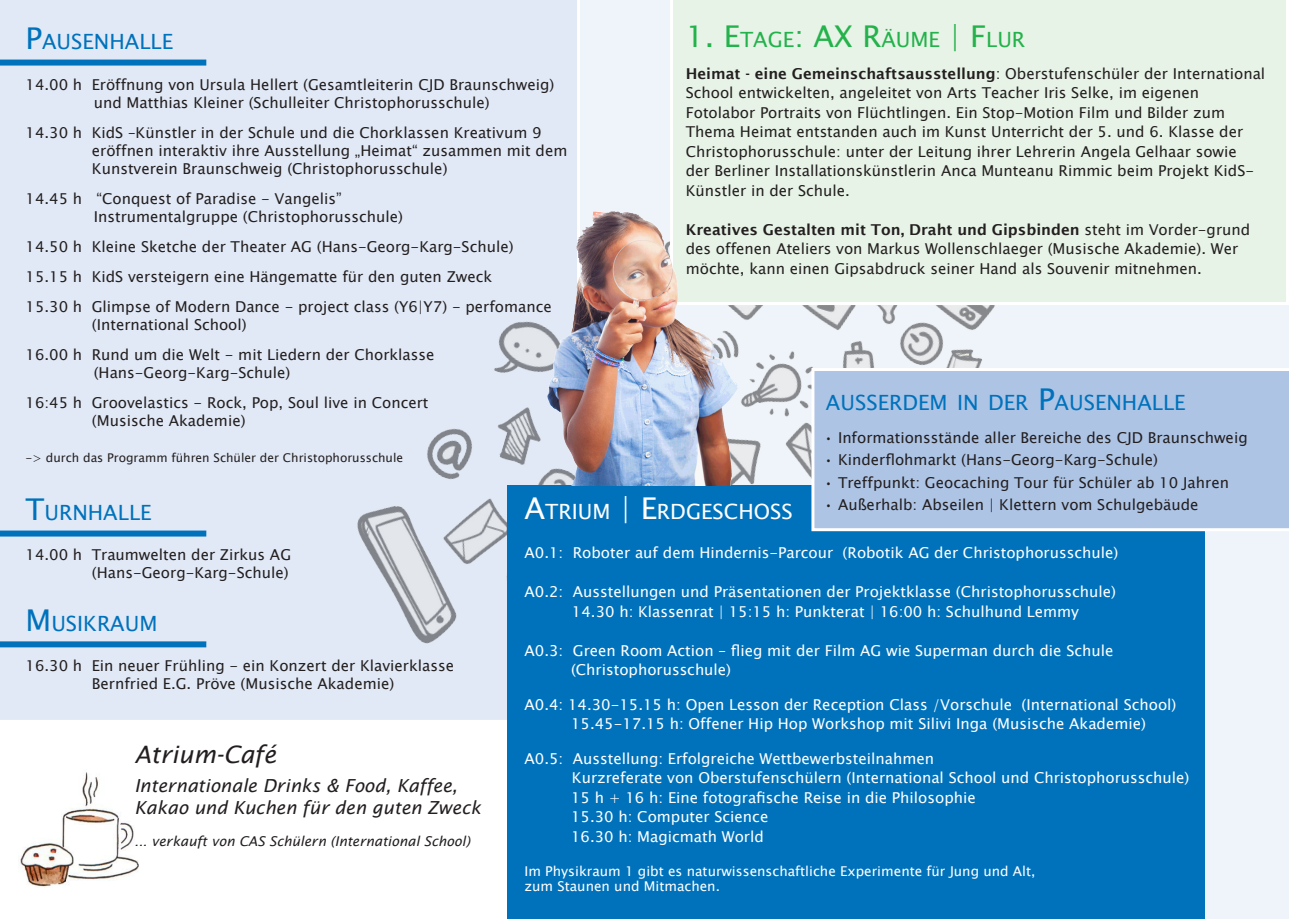
<style>
.page{position:relative;width:1289px;height:919px;background:#fff}
.page>*{position:absolute;margin:0;border:0;box-sizing:border-box;transform-origin:0 0}
.t1{font:italic 24px "Lucida Sans";color:#231f20}
.t2{font:21px "Lucida Sans Unicode";color:#0072bc}
.t3{font:21px "Lucida Sans Unicode";color:#23b24b}
.t4{font:21px "Lucida Sans Unicode";color:#fff}
.t5{font:italic 18px/21.6px "Lucida Sans";color:#231f20}
.t6{font:15px/18px "Lucida Sans Unicode";color:#231f20}
.t7{font:15px/19.5px "Lucida Sans Unicode";color:#fff}
.t8{font:13.5px/15px "Lucida Sans Unicode";color:#fff}
.t9{font:italic 13.5px "Lucida Sans";color:#231f20}
.t10{font:12px "Lucida Sans Unicode";color:#231f20}
.s1{font-size:30px}
.s2{font-family:"Lucida Sans";font-weight:600}
</style>
<div class="page">
<div style="left:579px;top:0;width:709px;height:918px;background:#eff4fa"></div>
<div style="left:0;top:0;width:580px;height:720px;background:#e1e9f6"></div>
<div style="left:0;top:60px;width:206px;height:6px;background:#0072bc"></div>
<div style="left:0;top:530px;width:206px;height:6px;background:#0072bc"></div>
<img style="left:344px;top:123px;width:651px;height:531px">
<div style="left:670px;top:0;width:618px;height:305px;background:#e7f3e6"></div>
<img style="left:20px;top:772px;width:119px;height:115px">
<div style="left:507px;top:485px;width:698px;height:433px;background:#0072bc"></div>
<div style="left:0;top:641px;width:206px;height:6px;background:#0072bc"></div>
<div style="left:811px;top:368px;width:477px;height:163px;background:#adc4e5"></div>
<img style="left:519px;top:207px;width:225px;height:278px">
<p class="t3" style="left:685px;top:23px;width:341px"><span class="s1">1. E</span>TAGE<span class="s1">: AX R</span>ÄUME <span class="s1">| F</span>LUR</p>
<p class="t6" style="left:685px;top:64px;width:581px;line-height:19.5px"><span class="s2">Heimat - eine Gemeinschaftsausstellung</span>: Oberstufenschüler der International School entwickelten, angeleitet von Arts Teacher Iris Selke, im eigenen Fotolabor Portraits von Flüchtlingen. Ein Stop-Motion Film und Bilder zum Thema Heimat entstanden auch im Kunst Unterricht der 5. und 6. Klasse der Christophorusschule: unter der Leitung ihrer Lehrerin Angela Gelhaar sowie<br>der Berliner Installationskünstlerin Anca Munteanu Rimmic beim Projekt KidS-Künstler in der Schule.</p>
<p class="t6" style="left:685px;top:220px;width:566px;line-height:19.5px"><span class="s2">Kreatives Gestalten mit Ton, Draht und Gipsbinden</span> steht im Vorder-grund des offenen Ateliers von Markus Wollenschlaeger (Musische Akademie). Wer möchte, kann einen Gipsabdruck seiner Hand als Souvenir mitnehmen.</p>
<p class="t2" style="left:26px;top:25px;width:147px"><span class="s1">P</span>AUSENHALLE</p>
<p class="t6" style="left:26px;top:76px;width:530px;text-align:center">14.00 h Eröffnung von Ursula Hellert (Gesamtleiterin CJD Braunschweig) und Matthias Kleiner (Schulleiter Christophorusschule)</p>
<p class="t6" style="left:92px;top:124px;width:477px;text-indent:-66px">14.30 h KidS –Künstler in der Schule und die Chorklassen Kreativum 9 eröffnen interaktiv ihre Ausstellung „Heimat“ zusammen mit dem<br>Kunstverein Braunschweig (Christophorusschule)</p>
<p class="t6" style="left:94px;top:190px;width:311px;text-indent:-68px">14.45 h “Conquest of Paradise - Vangelis”<br>Instrumentalgruppe (Christophorusschule)</p>
<p class="t6" style="left:26px;top:238px;width:489px">14.50 h Kleine Sketche der Theater AG (Hans-Georg-Karg-Schule)</p>
<p class="t6" style="left:26px;top:268px;width:468px">15.15 h KidS versteigern eine Hängematte für den guten Zweck</p>
<p class="t6" style="left:92px;top:298px;width:461px;text-indent:-66px">15.30 h Glimpse of Modern Dance - project class (Y6|Y7) - perfomance (International School)</p>
<p class="t6" style="left:94px;top:346px;width:342px;text-indent:-68px">16.00 h Rund um die Welt - mit Liedern der Chorklasse (Hans-Georg-Karg-Schule)</p>
<p class="t6" style="left:92px;top:394px;width:338px;text-indent:-66px">16:45 h Groovelastics - Rock, Pop, Soul live in Concert (Musische Akademie)</p>
<p class="t10" style="left:26px;top:448px;width:379px">-&gt; durch das Programm führen Schüler der Christophorusschule</p>
<p class="t2" style="left:26px;top:496px;width:125px"><span class="s1">T</span>URNHALLE</p>
<p class="t6" style="left:26px;top:545px;width:267px;text-align:right">14.00 h Traumwelten der Zirkus AG (Hans-Georg-Karg-Schule)</p>
<p class="t2" style="left:826px;top:385px;width:359px">AUSSERDEM IN DER <span class="s1">P</span>AUSENHALLE</p>
<p class="t6" style="left:823px;top:428px;width:425px">• Informationsstände aller Bereiche des CJD Braunschweig</p>
<p class="t6" style="left:823px;top:450px;width:335px">• Kinderflohmarkt (Hans-Georg-Karg-Schule)</p>
<p class="t6" style="left:823px;top:473px;width:407px">• Treffpunkt: Geocaching Tour für Schüler ab 10 Jahren</p>
<p class="t6" style="left:823px;top:495px;width:376px">• Außerhalb: Abseilen | Klettern vom Schulgebäude</p>
<p class="t4" style="left:524px;top:495px;width:270px"><span class="s1">A</span>TRIUM <span class="s1">| E</span>RDGESCHOSS</p>
<p class="t7" style="left:524px;top:543px;width:595px">A0.1: Roboter auf dem Hindernis-Parcour (Robotik AG der Christophorusschule)</p>
<p class="t7" style="left:524px;top:582px;width:593px">A0.2: Ausstellungen und Präsentationen der Projektklasse (Christophorusschule)</p>
<p class="t7" style="left:572px;top:601px;width:508px">14.30 h: Klassenrat | 15:15 h: Punkterat | 16:00 h: Schulhund Lemmy</p>
<p class="t7" style="left:571px;top:640px;width:544px;text-indent:-46px">A0.3: Green Room Action – flieg mit der Film AG wie Superman durch die Schule (Christophorusschule)</p>
<p class="t7" style="left:524px;top:694px;width:653px">A0.4: 14.30-15.15 h: Open Lesson der Reception Class /Vorschule (International School)</p>
<p class="t7" style="left:571px;top:714px;width:576px">15.45-17.15 h: Offener Hip Hop Workshop mit Silivi Inga (Musische Akademie)</p>
<p class="t7" style="left:572px;top:748px;width:619px;text-indent:-47px">A0.5: Ausstellung: Erfolgreiche Wettbewerbsteilnahmen<br>Kurzreferate von Oberstufenschülern (International School und Christophorusschule)</p>
<p class="t7" style="left:571px;top:787px;width:406px">15 h + 16 h: Eine fotografische Reise in die Philosophie</p>
<p class="t7" style="left:571px;top:807px;width:199px">15.30 h: Computer Science</p>
<p class="t7" style="left:571px;top:826px;width:194px">16.30 h: Magicmath World</p>
<p class="t8" style="left:524px;top:863px;width:512px">Im Physikraum 1 gibt es naturwissenschaftliche Experimente für Jung und Alt, zum Staunen und Mitmachen.</p>
<p class="t2" style="left:26px;top:606px;width:133px"><span class="s1">M</span> USIKRAUM</p>
<p class="t6" style="left:26px;top:656px;width:430px;text-align:center">16.30 h Ein neuer Frühling - ein Konzert der Klavierklasse<br>Bernfried E.G. Pröve (Musische Akademie)</p>
<p class="t1" style="left:134px;top:740px;width:143px">Atrium-Café</p>
<p class="t5" style="left:134px;top:774px;width:348px">Internationale Drinks &amp; Food, Kaffee,<br>Kakao und Kuchen für den guten Zweck</p>
<p class="t9" style="left:134px;top:833px;width:337px">... verkauft von CAS Schülern (International School)</p>
</div>
